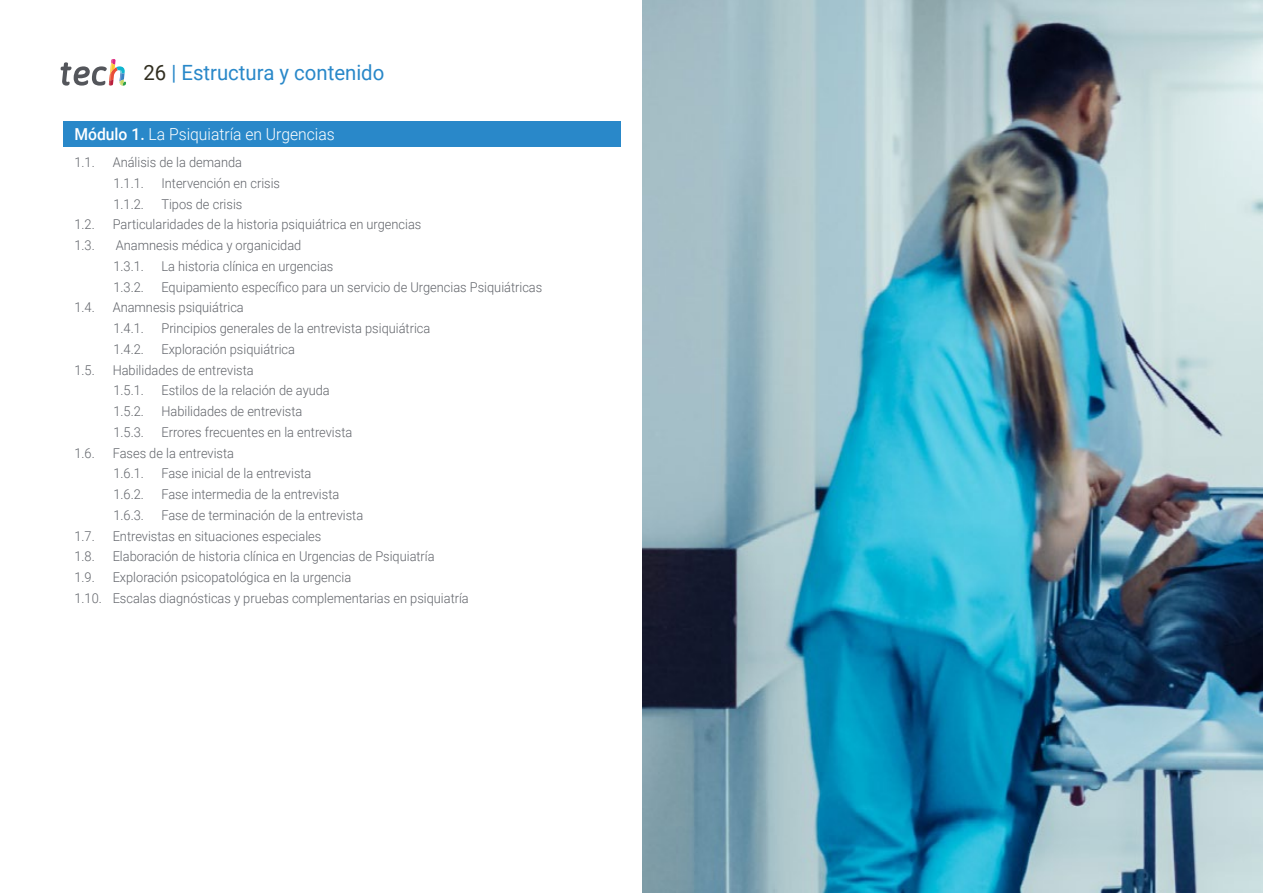
<style>
.page{position:relative;width:1263px;height:893px;background:#fff}
.page>*{position:absolute;margin:0;border:0;box-sizing:border-box;transform-origin:0 0}
.t1{font:21px "Roboto";color:#2988c9}
.t2{font:300 16.5px "Roboto";color:#fff;scale:.95 1}
.t3{font:300 13.5px/20.7px "Roboto";color:#61646a;scale:.95 1}
.s1{color:#312e20}
.s2{font-weight:500}
</style>
<div class="page">
<svg style="left:61px;top:59px;width:65px;height:27px"></svg>
<div style="left:63px;top:121px;width:558px;height:25px;background:#2988c9"></div>
<img style="left:642px;top:0;width:621px;height:893px">
<h1 class="t1" style="left:144px;top:57px;width:242px"><span class="s1">26</span> | Estructura y contenido</h1>
<p class="t2" style="left:74px;top:123px;width:276px"><span class="s2">Módulo 1.</span> La Psiquiatría en Urgencias</p>
<p class="t3" style="left:74px;top:151px;width:23px">1.1.</p>
<p class="t3" style="left:113px;top:151px;width:138px">Análisis de la demanda<br>1.1.1.</p>
<p class="t3" style="left:161px;top:172px;width:126px">Intervención en crisis</p>
<p class="t3" style="left:113px;top:193px;width:34px">1.1.2.</p>
<p class="t3" style="left:161px;top:193px;width:87px">Tipos de crisis</p>
<p class="t3" style="left:74px;top:214px;width:23px">1.2.</p>
<p class="t3" style="left:113px;top:214px;width:326px">Particularidades de la historia psiquiátrica en urgencias</p>
<p class="t3" style="left:74px;top:234px;width:23px">1.3.</p>
<p class="t3" style="left:113px;top:234px;width:199px">Anamnesis médica y organicidad<br>1.3.1.</p>
<p class="t3" style="left:161px;top:255px;width:183px">La historia clínica en urgencias</p>
<p class="t3" style="left:113px;top:276px;width:34px">1.3.2.</p>
<p class="t3" style="left:161px;top:276px;width:402px">Equipamiento específico para un servicio de Urgencias Psiquiátricas</p>
<p class="t3" style="left:74px;top:297px;width:23px">1.4.</p>
<p class="t3" style="left:113px;top:297px;width:140px">Anamnesis psiquiátrica<br>1.4.1.</p>
<p class="t3" style="left:161px;top:317px;width:285px">Principios generales de la entrevista psiquiátrica</p>
<p class="t3" style="left:113px;top:338px;width:34px">1.4.2.</p>
<p class="t3" style="left:161px;top:338px;width:142px">Exploración psiquiátrica</p>
<p class="t3" style="left:74px;top:359px;width:23px">1.5.</p>
<p class="t3" style="left:113px;top:359px;width:150px">Habilidades de entrevista<br>1.5.1.</p>
<p class="t3" style="left:161px;top:380px;width:179px">Estilos de la relación de ayuda</p>
<p class="t3" style="left:113px;top:400px;width:34px">1.5.2.</p>
<p class="t3" style="left:161px;top:400px;width:150px">Habilidades de entrevista</p>
<p class="t3" style="left:113px;top:421px;width:34px">1.5.3.</p>
<p class="t3" style="left:161px;top:421px;width:202px">Errores frecuentes en la entrevista</p>
<p class="t3" style="left:74px;top:442px;width:23px">1.6.</p>
<p class="t3" style="left:113px;top:442px;width:129px">Fases de la entrevista<br>1.6.1.</p>
<p class="t3" style="left:161px;top:463px;width:159px">Fase inicial de la entrevista</p>
<p class="t3" style="left:113px;top:483px;width:34px">1.6.2.</p>
<p class="t3" style="left:161px;top:483px;width:189px">Fase intermedia de la entrevista</p>
<p class="t3" style="left:113px;top:504px;width:34px">1.6.3.</p>
<p class="t3" style="left:161px;top:504px;width:214px">Fase de terminación de la entrevista</p>
<p class="t3" style="left:74px;top:525px;width:23px">1.7.</p>
<p class="t3" style="left:113px;top:525px;width:221px">Entrevistas en situaciones especiales</p>
<p class="t3" style="left:74px;top:546px;width:23px">1.8.</p>
<p class="t3" style="left:113px;top:546px;width:340px">Elaboración de historia clínica en Urgencias de Psiquiatría</p>
<p class="t3" style="left:74px;top:566px;width:23px">1.9.</p>
<p class="t3" style="left:74px;top:566px;width:417px;text-indent:38px">Exploración psicopatológica en la urgencia<br>1.10. Escalas diagnósticas y pruebas complementarias en psiquiatría</p>
</div>
